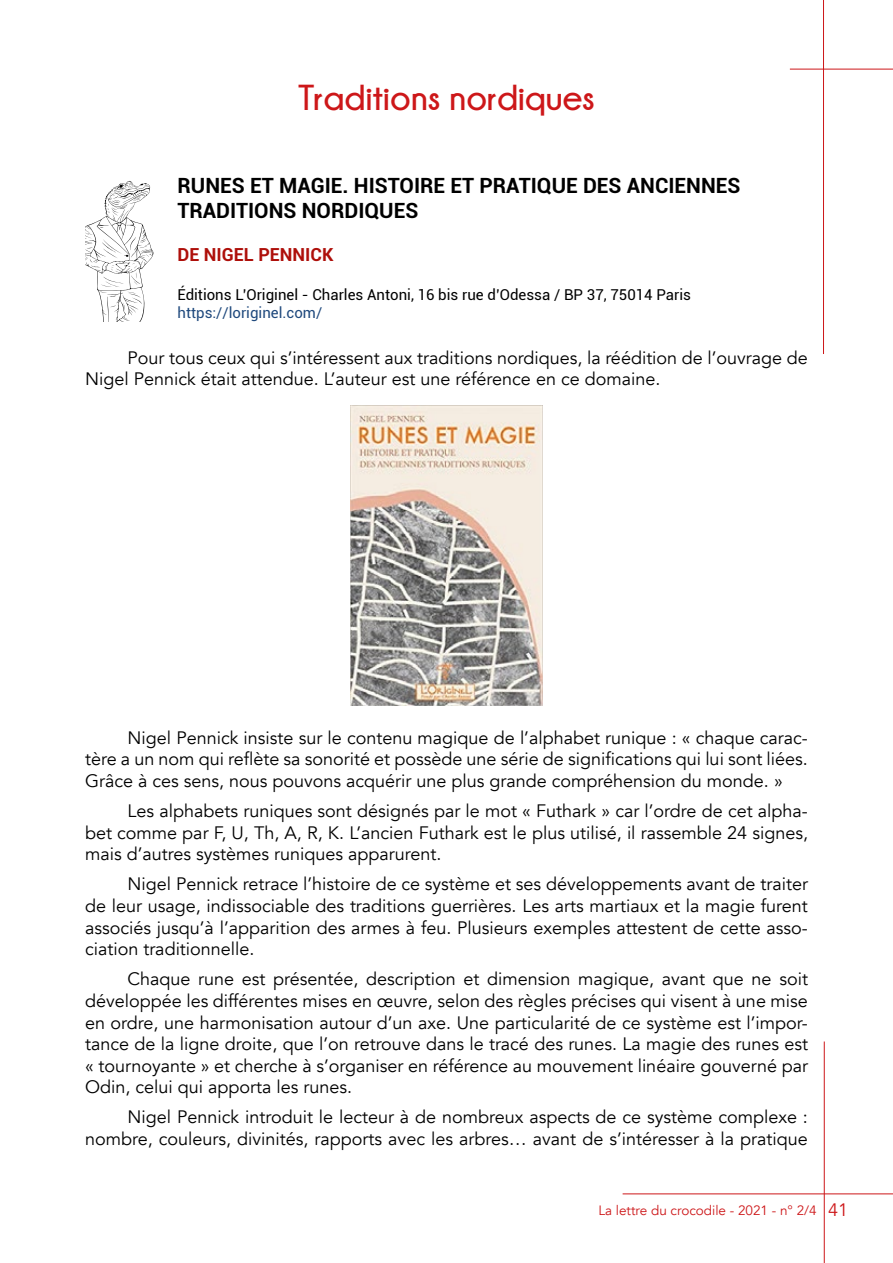
<style>
.page{position:relative;width:893px;height:1263px;background:#fff}
.page>*{position:absolute;margin:0;border:0;box-sizing:border-box;transform-origin:0 0}
.t1{font:700 36px "Champagne&Limousines";color:#cd1719}
.t2{font:700 21px/25.2px "Roboto";color:#000}
.t3{font:18px/21.6px "Avenir";color:#000;text-align:justify}
.t4{font:700 18px "Roboto";color:#ae0f0a}
.t5{font:15px "Roboto";color:#000}
.t6{font:15px "Roboto";color:#1f497d}
.t7{font:13.5px "Avenir";color:#cd1719}
.s1{font-size:18px}
</style>
<div class="page">
<hr style="left:823px;top:0;width:1px;height:354px;background:#cd1719">
<hr style="left:790px;top:69px;width:103px;height:1px;background:#cd1719">
<hr style="left:824px;top:1041px;width:1px;height:222px;background:#cd1719">
<hr style="left:623px;top:1193px;width:270px;height:1px;background:#cd1719">
<img style="left:350px;top:406px;width:193px;height:299px">
<svg style="left:85px;top:181px;width:68px;height:140px"></svg>
<h1 class="t1" style="left:298px;top:78px;width:298px">Traditions nordiques</h1>
<p class="t2" style="left:178px;top:172px;width:564px">RUNES ET MAGIE. HISTOIRE ET PRATIQUE DES ANCIENNES<br>TRADITIONS NORDIQUES</p>
<p class="t4" style="left:178px;top:242px;width:157px">DE NIGEL PENNICK</p>
<p class="t5" style="left:178px;top:285px;width:515px">Éditions L’Originel - Charles Antoni, 16 bis rue d’Odessa / BP 37, 75014 Paris</p>
<p class="t6" style="left:178px;top:303px;width:146px">https://loriginel.com/</p>
<p class="t3" style="left:85px;top:347px;width:724px;text-indent:43px">Pour tous ceux qui s’intéressent aux traditions nordiques, la réédition de l’ouvrage de<br>Nigel Pennick était attendue. L’auteur est une référence en ce domaine.</p>
<p class="t3" style="left:85px;top:727px;width:724px;text-indent:43px">Nigel Pennick insiste sur le contenu magique de l’alphabet runique : « chaque carac&shy;tère a un nom qui reflète sa sonorité et possède une série de significations qui lui sont liées.<br>Grâce à ces sens, nous pouvons acquérir une plus grande compréhension du monde. »</p>
<p class="t3" style="left:85px;top:800px;width:724px;text-indent:43px">Les alphabets runiques sont désignés par le mot « Futhark » car l’ordre de cet alpha&shy;bet comme par F, U, Th, A, R, K. L’ancien Futhark est le plus utilisé, il rassemble 24 signes, mais d’autres systèmes runiques apparurent.</p>
<p class="t3" style="left:85px;top:874px;width:724px;text-indent:43px">Nigel Pennick retrace l’histoire de ce système et ses développements avant de traiter de leur usage, indissociable des traditions guerrières. Les arts martiaux et la magie furent associés jusqu’à l’apparition des armes à feu. Plusieurs exemples attestent de cette asso&shy;ciation traditionnelle.</p>
<p class="t3" style="left:85px;top:969px;width:724px;text-indent:43px">Chaque rune est présentée, description et dimension magique, avant que ne soit développée les différentes mises en œuvre, selon des règles précises qui visent à une mise en ordre, une harmonisation autour d’un axe. Une particularité de ce système est l’impor&shy;tance de la ligne droite, que l’on retrouve dans le tracé des runes. La magie des runes est « tournoyante » et cherche à s’organiser en référence au mouvement linéaire gouverné par Odin, celui qui apporta les runes.</p>
<p class="t3" style="left:85px;top:1107px;width:724px;text-align:right">Nigel Pennick introduit le lecteur à de nombreux aspects de ce système complexe : nombre, couleurs, divinités, rapports avec les arbres… avant de s’intéresser à la pratique</p>
<p class="t7" style="left:598px;top:1202px;width:251px">La lettre du crocodile - 2021 - n° 2/4 <span class="s1">41</span></p>
</div>
